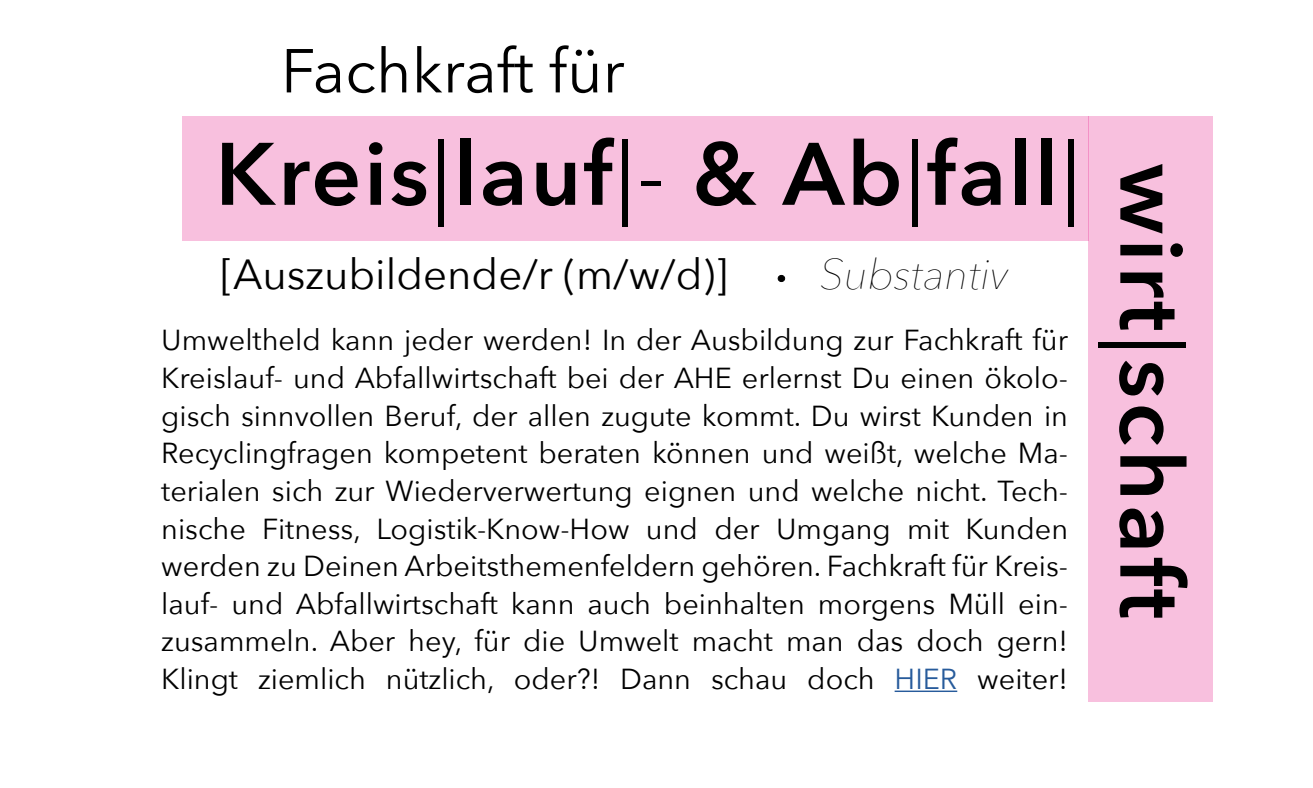
<style>
.page{position:relative;width:1313px;height:788px;background:#fff}
.page>*{position:absolute;margin:0;border:0;box-sizing:border-box;transform-origin:0 0}
.t1{font:600 87.5px "Avenir Next";letter-spacing:.03em;color:#000}
.t2{font:600 87.5px "Avenir Next";letter-spacing:.05em;color:#000}
.t3{font:61.25px "Avenir Next";color:#000}
.t4{font:42px "Avenir Next";color:#000}
.t5{font:italic 200 42px "Avenir Next";color:#000}
.t6{font:28.88px/37.6px "Avenir Next";color:#000;text-align:justify}
.s1{font-weight:400}
.s2{color:#275b9b}
</style>
<div class="page">
<div style="left:1088px;top:117px;width:124px;height:585px;background:#f8c0de"></div>
<div style="left:182px;top:117px;width:906px;height:124px;background:#f8c0de"></div>
<svg style="left:779px;top:275px;width:5px;height:5px"></svg>
<div style="left:777px;top:275px;width:8px;height:7px;border:1px solid #000;border-radius:50%"></div>
<hr style="left:894px;top:690px;width:63px;height:2px;background:#275b9b">
<h2 class="t3" style="left:281px;top:19px;width:345px">Fachkraft für</h2>
<h1 class="t1" style="left:215px;top:99px;width:867px">Kreis<span class="s1">|</span>lauf<span class="s1">|-</span> &amp; Ab<span class="s1">|</span>fall<span class="s1">|</span></h1>
<h3 class="t4" style="left:220px;top:239px;width:509px">[Auszubildende/r (m/w/d)]</h3>
<h3 class="t5" style="left:819px;top:239px;width:189px">Substantiv</h3>
<p class="t6" style="left:161px;top:320px;width:908px">Umweltheld kann jeder werden! In der Ausbildung zur Fachkraft für Kreislauf- und Abfallwirtschaft bei der AHE erlernst Du einen ökolo&shy;gisch sinnvollen Beruf, der allen zugute kommt. Du wirst Kunden in Recyclingfragen kompetent beraten können und weißt, welche Ma&shy;terialen sich zur Wiederverwertung eignen und welche nicht. Tech&shy;nische Fitness, Logistik-Know-How und der Umgang mit Kunden werden zu Deinen Arbeitsthemenfeldern gehören. Fachkraft für Kreis&shy;lauf- und Abfallwirtschaft kann auch beinhalten morgens Müll ein&shy;zusammeln. Aber hey, für die Umwelt macht man das doch gern!<br>Klingt ziemlich nützlich, oder?! Dann schau doch <span class="s2">HIER</span> weiter!</p>
<h1 class="t2" style="left:1225px;top:164px;width:457px;rotate:90deg">wirt<span class="s1">|</span>schaft</h1>
</div>
